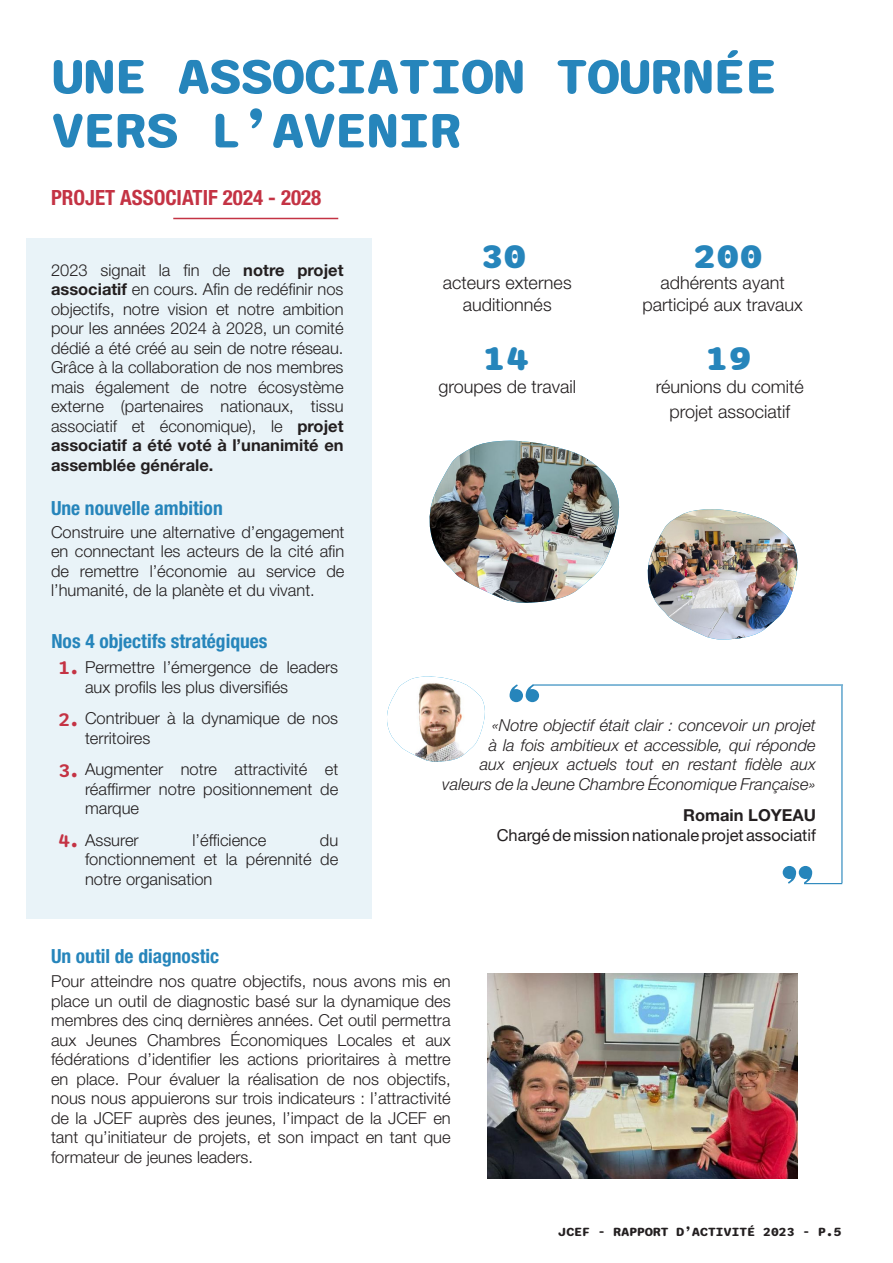
<style>
.page{position:relative;width:893px;height:1263px;background:#fff}
.page>*{position:absolute;margin:0;border:0;box-sizing:border-box;transform-origin:0 0}
.t1{font:700 54px/54px "Sono";letter-spacing:-.035em;color:#2685bb}
.t2{font:800 37.5px "Sono";color:#2685bb}
.t3{font:700 condensed 21px "Helvetica Neue LT Std";color:#c43344}
.t4{font:600 21px "Sono";color:#c43344}
.t5{font:700 condensed 19.5px "Helvetica Neue LT Std";color:#2685bb}
.t6{font:300 18px/21.6px "Helvetica Neue LT Std";color:#231f20;text-align:center}
.t7{font:300 16.5px/19.5px "Helvetica Neue LT Std";color:#231f20;text-align:justify}
.t8{font:italic 300 16.5px/19.5px "Helvetica Neue LT Std";color:#231f20;text-align:right}
.t9{font:16.5px "Helvetica Neue LT Std";color:#231f20}
.t10{font:700 16.5px "Helvetica Neue LT Std";color:#231f20}
.t11{font:700 13.5px "Sono";letter-spacing:-.035em;color:#231f20}
.s1{font-weight:700}
</style>
<div class="page">
<div style="left:26px;top:238px;width:346px;height:680px;background:#e9f3f8"></div>
<hr style="left:173px;top:218px;width:165px;height:1px;background:#c43344">
<hr style="left:533px;top:684px;width:310px;height:1px;background:#2685bb">
<hr style="left:841px;top:686px;width:1px;height:197px;background:#2685bb">
<hr style="left:804px;top:883px;width:38px;height:1px;background:#2685bb">
<svg style="left:510px;top:684px;width:29px;height:18px"></svg>
<svg style="left:783px;top:866px;width:29px;height:18px"></svg>
<img style="left:429px;top:441px;width:191px;height:162px">
<img style="left:647px;top:509px;width:151px;height:130px">
<img style="left:387px;top:676px;width:98px;height:86px">
<img style="left:487px;top:973px;width:310px;height:205px">
<p class="t1" style="left:51px;top:45px;width:728px">UNE ASSOCIATION TOURNÉE<br>VERS L’AVENIR</p>
<p class="t3" style="left:51px;top:185px;width:272px">PROJET ASSOCIATIF 2024 - 2028</p>
<p class="t7" style="left:51px;top:260px;width:294px">2023 signait la fin de <span class="s1">notre projet associatif</span> en cours. Afin de redéfinir nos objectifs, notre vision et notre ambition pour les années 2024 à 2028, un comité dédié a été créé au sein de notre réseau.<br>Grâce à la collaboration de nos membres mais également de notre écosystème externe (partenaires nationaux, tissu associatif et économique), le <span class="s1">projet associatif a été voté à l’unanimité en assemblée générale.</span></p>
<p class="t5" style="left:51px;top:497px;width:173px">Une nouvelle ambition</p>
<p class="t7" style="left:51px;top:522px;width:295px">Construire une alternative d’engagement en connectant les acteurs de la cité afin de remettre l’économie au service de l’humanité, de la planète et du vivant.</p>
<p class="t5" style="left:51px;top:629px;width:218px">Nos 4 objectifs stratégiques</p>
<p class="t4" style="left:58px;top:653px;width:25px">1.</p>
<p class="t7" style="left:85px;top:657px;width:255px">Permettre l’émergence de leaders aux profils les plus diversifiés</p>
<p class="t7" style="left:85px;top:708px;width:255px">Contribuer à la dynamique de nos territoires</p>
<p class="t7" style="left:85px;top:759px;width:255px">Augmenter notre attractivité et réaffirmer notre positionnement de marque</p>
<p class="t7" style="left:85px;top:830px;width:55px">Assurer</p>
<p class="t7" style="left:193px;top:830px;width:75px">l’éfficience</p>
<p class="t4" style="left:58px;top:705px;width:25px">2.</p>
<p class="t4" style="left:58px;top:755px;width:25px">3.</p>
<p class="t4" style="left:58px;top:825px;width:25px">4.</p>
<p class="t7" style="left:85px;top:830px;width:255px;text-indent:235px">du fonctionnement et la pérennité de notre organisation</p>
<p class="t5" style="left:51px;top:944px;width:170px">Un outil de diagnostic</p>
<p class="t2" style="left:480px;top:228px;width:48px">30</p>
<p class="t6" style="left:443px;top:272px;width:130px">acteurs externes auditionnés</p>
<p class="t6" style="left:642px;top:271px;width:162px">adhérents ayant participé aux travaux</p>
<p class="t2" style="left:693px;top:228px;width:71px">200</p>
<p class="t2" style="left:483px;top:330px;width:48px">14</p>
<p class="t6" style="left:438px;top:375px;width:139px">groupes de travail</p>
<p class="t2" style="left:705px;top:330px;width:48px">19</p>
<p class="t6" style="left:656px;top:376px;width:150px">réunions du comité</p>
<p class="t6" style="left:669px;top:401px;width:122px">projet associatif</p>
<p class="t8" style="left:442px;top:715px;width:375px">«Notre objectif était clair : concevoir un projet<br>à la fois ambitieux et accessible, qui réponde<br>aux enjeux actuels tout en restant fidèle aux valeurs de la Jeune Chambre Économique Française»</p>
<p class="t10" style="left:683px;top:805px;width:134px">Romain LOYEAU</p>
<p class="t9" style="left:497px;top:825px;width:321px">Chargé de mission nationale projet associatif</p>
<p class="t7" style="left:51px;top:971px;width:401px">Pour atteindre nos quatre objectifs, nous avons mis en place un outil de diagnostic basé sur la dynamique des membres des cinq dernières années. Cet outil permettra aux Jeunes Chambres Économiques Locales et aux fédérations d’identifier les actions prioritaires à mettre en place. Pour évaluer la réalisation de nos objectifs, nous nous appuierons sur trois indicateurs : l’attractivité de la JCEF auprès des jeunes, l’impact de la JCEF en tant qu’initiateur de projets, et son impact en tant que formateur de jeunes leaders.</p>
<p class="t11" style="left:558px;top:1222px;width:285px">JCEF - RAPPORT D’ACTIVITÉ 2023 - P.5</p>
</div>
